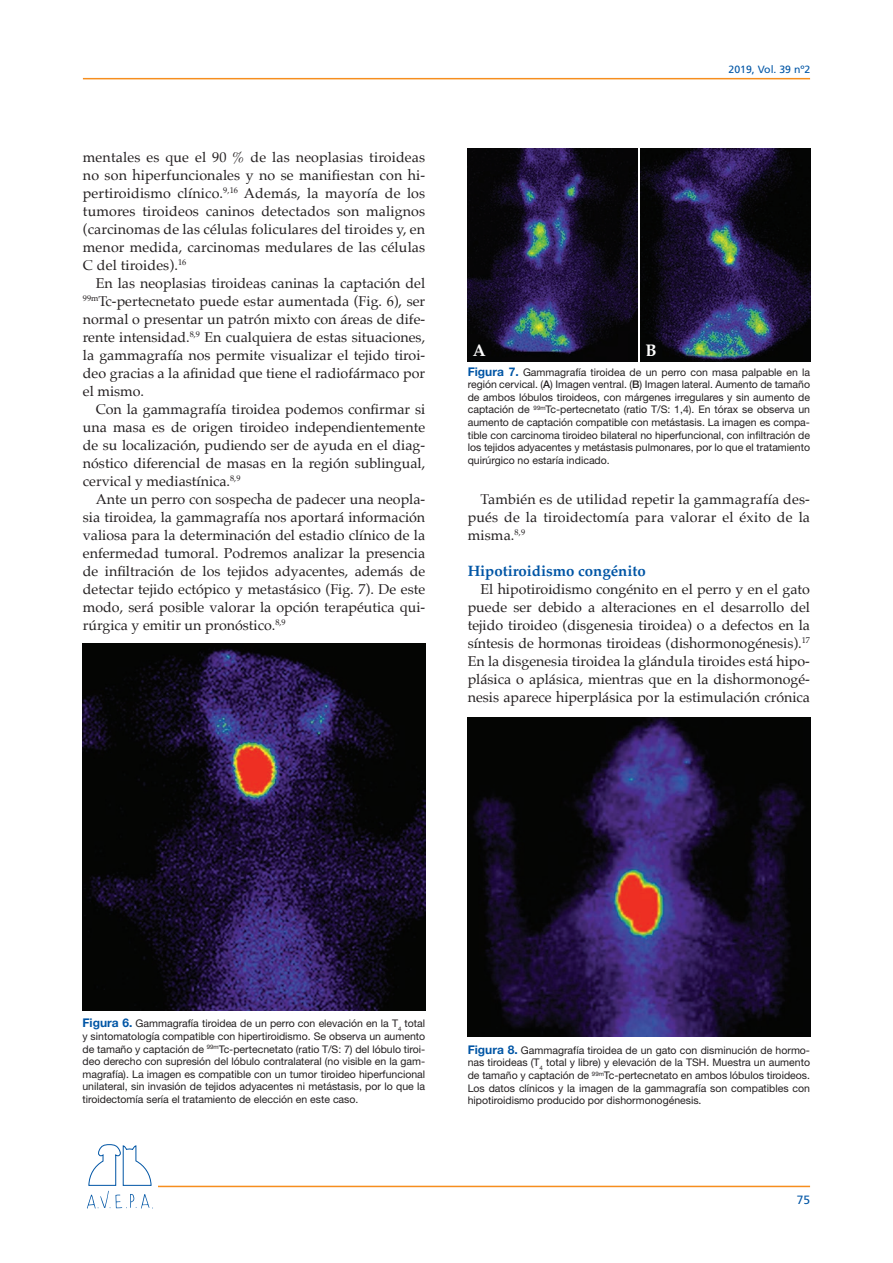
<style>
.page{position:relative;width:893px;height:1263px;background:#fff}
.page>*{position:absolute;margin:0;border:0;box-sizing:border-box;transform-origin:0 0}
.t1{font:700 16.8px "Palatino";color:#fff}
.t2{font:700 15px "Palatino";color:#0155a5}
.t3{font:14.25px/18px "Palatino";color:#231f20;text-align:justify}
.t4{font:12px "Frutiger";color:#0155a5}
.t5{font:10.5px/12.6px "Helvetica Neue LT Std";color:#231f20;text-align:justify}
.t6{font:10.5px "Frutiger";color:#0155a5}
.s1{font-weight:700;font-size:12px;color:#0155a5}
.s2{font-weight:500}
</style>
<div class="page">
<hr style="left:158px;top:1186px;width:652px;height:1px;background:#f68e1e">
<hr style="left:83px;top:78px;width:727px;height:1px;background:#f68e1e">
<svg style="left:87px;top:1144px;width:66px;height:65px"></svg>
<img style="left:82px;top:643px;width:343px;height:367px">
<img style="left:468px;top:149px;width:170px;height:212px">
<div style="left:469px;top:342px;width:21px;height:18px;background:#040505"></div>
<img style="left:640px;top:149px;width:170px;height:212px">
<div style="left:641px;top:342px;width:21px;height:18px;background:#040505"></div>
<img style="left:468px;top:718px;width:342px;height:319px">
<p class="t6" style="left:729px;top:64px;width:83px">2019, Vol. 39 nº2</p>
<p class="t3" style="left:83px;top:148px;width:344px">mentales es que el 90 % de las neoplasias tiroideas no son hiperfuncionales y no se manifiestan con hi&shy;pertiroidismo clínico.<sup>9,16</sup> Además, la mayoría de los tumores tiroideos caninos detectados son malignos (carcinomas de las células foliculares del tiroides y, en menor medida, carcinomas medulares de las células C del tiroides).<sup>16</sup></p>
<p class="t3" style="left:83px;top:274px;width:344px;text-indent:13px">En las neoplasias tiroideas caninas la captación del <sup>99m</sup>Tc-pertecnetato puede estar aumentada (Fig. 6), ser normal o presentar un patrón mixto con áreas de dife&shy;rente intensidad.<sup>8,9</sup> En cualquiera de estas situaciones, la gammagrafía nos permite visualizar el tejido tiroi&shy;deo gracias a la afinidad que tiene el radiofármaco por el mismo.</p>
<p class="t3" style="left:83px;top:400px;width:344px;text-indent:13px">Con la gammagrafía tiroidea podemos confirmar si una masa es de origen tiroideo independientemente de su localización, pudiendo ser de ayuda en el diag&shy;nóstico diferencial de masas en la región sublingual, cervical y mediastínica.<sup>8,9</sup></p>
<p class="t3" style="left:83px;top:490px;width:344px;text-indent:13px">Ante un perro con sospecha de padecer una neopla&shy;sia tiroidea, la gammagrafía nos aportará información valiosa para la determinación del estadio clínico de la enfermedad tumoral. Podremos analizar la presencia de infiltración de los tejidos adyacentes, además de detectar tejido ectópico y metastásico (Fig. 7). De este modo, será posible valorar la opción terapéutica qui&shy;rúrgica y emitir un pronóstico.<sup>8,9</sup></p>
<p class="t3" style="left:468px;top:490px;width:344px;text-indent:13px">También es de utilidad repetir la gammagrafía des&shy;pués de la tiroidectomía para valorar el éxito de la misma.<sup>8,9</sup></p>
<p class="t1" style="left:473px;top:336px;width:15px">A</p>
<p class="t1" style="left:646px;top:336px;width:13px">B</p>
<p class="t5" style="left:468px;top:365px;width:344px"><span class="s1">Figura 7.</span> Gammagrafía tiroidea de un perro con masa palpable en la región cervical. (<span class="s2">A</span>) Imagen ventral. (<span class="s2">B</span>) Imagen lateral. Aumento de tamaño de ambos lóbulos tiroideos, con márgenes irregulares y sin aumento de captación de <sup>99m</sup>Tc-pertecnetato (ratio T/S: 1,4). En tórax se observa un aumento de captación compatible con metástasis. La imagen es compa&shy;tible con carcinoma tiroideo bilateral no hiperfuncional, con infiltración de los tejidos adyacentes y metástasis pulmonares, por lo que el tratamiento quirúrgico no estaría indicado.</p>
<p class="t2" style="left:468px;top:558px;width:179px">Hipotiroidismo congénito</p>
<p class="t3" style="left:468px;top:580px;width:344px;text-indent:13px">El hipotiroidismo congénito en el perro y en el gato puede ser debido a alteraciones en el desarrollo del tejido tiroideo (disgenesia tiroidea) o a defectos en la síntesis de hormonas tiroideas (dishormonogénesis).<sup>17<br></sup>En la disgenesia tiroidea la glándula tiroides está hipo&shy;plásica o aplásica, mientras que en la dishormonogé&shy;nesis aparece hiperplásica por la estimulación crónica</p>
<p class="t5" style="left:82px;top:1017px;width:344px"><span class="s1">Figura 6.</span> Gammagrafía tiroidea de un perro con elevación en la T<sub>4</sub> total y sintomatología compatible con hipertiroidismo. Se observa un aumento de tamaño y captación de <sup>99m</sup>Tc-pertecnetato (ratio T/S: 7) del lóbulo tiroi&shy;deo derecho con supresión del lóbulo contralateral (no visible en la gam&shy;magrafía). La imagen es compatible con un tumor tiroideo hiperfuncional unilateral, sin invasión de tejidos adyacentes ni metástasis, por lo que la tiroidectomía sería el tratamiento de elección en este caso.</p>
<p class="t5" style="left:468px;top:1043px;width:344px"><span class="s1">Figura 8.</span> Gammagrafía tiroidea de un gato con disminución de hormo&shy;nas tiroideas (T<sub>4</sub> total y libre) y elevación de la TSH. Muestra un aumento de tamaño y captación de <sup>99m</sup>Tc-pertecnetato en ambos lóbulos tiroideos.<br>Los datos clínicos y la imagen de la gammagrafía son compatibles con hipotiroidismo producido por dishormonogénesis.</p>
<p class="t4" style="left:797px;top:1193px;width:15px">75</p>
</div>
